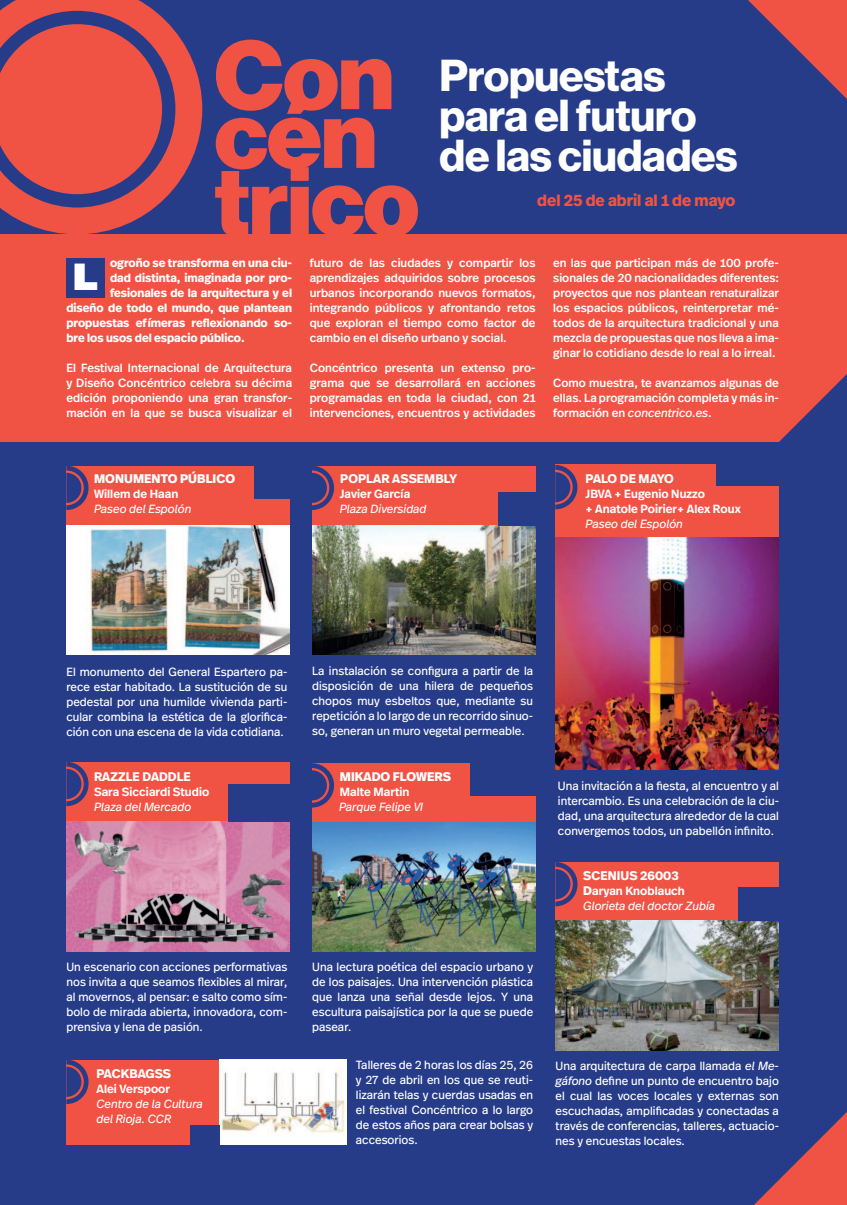
<style>
.page{position:relative;width:847px;height:1205px;background:#fff}
.page>*{position:absolute;margin:0;border:0;box-sizing:border-box;transform-origin:0 0}
.t1{font:700 43.75px/40px "Neue Haas Display";letter-spacing:-.005em;color:#fff}
.t2{font:900 37.75px "Frutiger LT Std";color:#fff}
.t3{font:700 16.25px "Real Head Pro";color:#f05243}
.t4{font:700 12.5px "Real Head Pro";letter-spacing:.005em;color:#fff}
.t5{font:800 12.5px "Real Head Pro";letter-spacing:.005em;color:#fff}
.t6{font:700 12.5px "Real Head Pro";letter-spacing:-.015em;color:#fff}
.t7{font:11.88px/15px "Real Head Pro";letter-spacing:.005em;color:#fff;text-align:justify}
.t8{font:500 11.88px/15px "Real Head Pro";letter-spacing:.005em;color:#fff;text-align:justify}
.t9{font:700 11.88px "Real Head Pro";color:#fff}
.t10{font:italic 11.88px/15px "Real Head Pro";letter-spacing:.005em;color:#fff}
.t11{font:600 11.88px/15px "Real Head Pro";letter-spacing:.005em;color:#fff}
.s1{font-weight:400;font-style:italic}
.s2{font-weight:800;font-style:normal;font-size:12.5px}
.s3{font-weight:600;font-style:normal}
.s4{font-style:italic}
</style>
<div class="page">
<div style="left:0;top:441px;width:846px;height:763px;background:#263c89"></div>
<div style="left:555px;top:465px;width:224px;height:73px;background:#f05243"></div>
<div style="left:555px;top:861px;width:224px;height:59px;background:#f05243"></div>
<div style="left:0;top:234px;width:846px;height:207px;background:#f05243"></div>
<div style="left:0;top:0;width:846px;height:234px;background:#263c89"></div>
<div style="left:66px;top:258px;width:39px;height:40px;background:#263c89"></div>
<svg style="left:215px;top:40px;width:203px;height:194px"></svg>
<div style="left:66px;top:465px;width:224px;height:60px;background:#f05243"></div>
<div style="left:312px;top:465px;width:223px;height:60px;background:#f05243"></div>
<img style="left:66px;top:525px;width:224px;height:129px">
<div style="left:66px;top:762px;width:224px;height:59px;background:#f05243"></div>
<img style="left:66px;top:821px;width:224px;height:129px">
<svg style="left:66px;top:465px;width:23px;height:45px"></svg>
<svg style="left:312px;top:465px;width:22px;height:45px"></svg>
<svg style="left:66px;top:762px;width:23px;height:44px"></svg>
<svg style="left:555px;top:465px;width:22px;height:44px"></svg>
<svg style="left:555px;top:861px;width:22px;height:45px"></svg>
<img style="left:555px;top:537px;width:224px;height:232px">
<div style="left:312px;top:763px;width:223px;height:59px;background:#f05243"></div>
<img style="left:312px;top:525px;width:223px;height:129px">
<svg style="left:312px;top:763px;width:22px;height:44px"></svg>
<img style="left:312px;top:822px;width:223px;height:129px">
<div style="left:66px;top:1059px;width:154px;height:85px;background:#f05243"></div>
<img style="left:220px;top:1059px;width:127px;height:85px">
<svg style="left:66px;top:1059px;width:23px;height:44px"></svg>
<img style="left:555px;top:920px;width:224px;height:130px">
<div style="left:254px;top:449px;width:44px;height:50px;background:#263c89"></div>
<div style="left:716px;top:448px;width:72px;height:38px;background:#263c89"></div>
<div style="left:228px;top:783px;width:72px;height:38px;background:#263c89"></div>
<div style="left:470px;top:757px;width:72px;height:38px;background:#263c89"></div>
<div style="left:190px;top:1125px;width:30px;height:37px;background:#263c89"></div>
<div style="left:738px;top:886px;width:72px;height:34px;background:#263c89"></div>
<div style="left:497px;top:492px;width:44px;height:33px;background:#263c89"></div>
<svg style="left:779px;top:360px;width:68px;height:163px"></svg>
<svg style="left:0;top:0;width:202px;height:234px;fill:#f05243"></svg>
<svg style="left:0;top:24px;width:162px;height:170px;background:#d54f4b"></svg>
<svg style="left:748px;top:0;width:99px;height:113px"></svg>
<svg style="left:740px;top:1097px;width:107px;height:108px"></svg>
<h1 class="t1" style="left:439px;top:59px;width:299px">Propuestas para el futuro de las ciudades</h1>
<h3 class="t3" style="left:537px;top:193px;width:200px">del 25 de abril al 1 de mayo</h3>
<p class="t9" style="left:110px;top:257px;width:183px">ogroño se transforma en una ciu-</p>
<p class="t9" style="left:110px;top:272px;width:183px">dad distinta, imaginada por pro-</p>
<p class="t9" style="left:110px;top:287px;width:183px">fesionales de la arquitectura y el</p>
<p class="t9" style="left:66px;top:302px;width:227px">diseño de todo el mundo, que plantean</p>
<p class="t9" style="left:66px;top:317px;width:227px">propuestas efímeras reflexionando so-</p>
<p class="t9" style="left:66px;top:332px;width:180px">bre los usos del espacio público.</p>
<p class="t8" style="left:66px;top:361px;width:227px">El Festival Internacional de Arquitectura y Diseño Concéntrico celebra su décima edición proponiendo una gran transfor&shy;mación en la que se busca visualizar el</p>
<h2 class="t2" style="left:73px;top:255px;width:27px">L</h2>
<p class="t8" style="left:310px;top:256px;width:227px">futuro de las ciudades y compartir los aprendizajes adquiridos sobre procesos urbanos incorporando nuevos formatos, integrando públicos y afrontando retos que exploran el tiempo como factor de cambio en el diseño urbano y social.</p>
<p class="t8" style="left:310px;top:361px;width:227px">Concéntrico presenta un extenso pro&shy;grama que se desarrollará en acciones programadas en toda la ciudad, con 21 intervenciones, encuentros y actividades</p>
<p class="t8" style="left:553px;top:256px;width:227px">en las que participan más de 100 profe&shy;sionales de 20 nacionalidades diferentes: proyectos que nos plantean renaturalizar los espacios públicos, reinterpretar mé&shy;todos de la arquitectura tradicional y una mezcla de propuestas que nos lleva a ima&shy;ginar lo cotidiano desde lo real a lo irreal.</p>
<p class="t8" style="left:553px;top:376px;width:227px">Como muestra, te avanzamos algunas de ellas. La programación completa y más in&shy;formación en <span class="s1">concentrico.es</span>.</p>
<p class="t5" style="left:94px;top:471px;width:143px">MONUMENTO PÚBLICO</p>
<p class="t11" style="left:94px;top:487px;width:86px">Willem de Haan</p>
<p class="t10" style="left:94px;top:502px;width:99px">Paseo del Espolón</p>
<p class="t4" style="left:340px;top:473px;width:118px">POPLAR ASSEMBLY</p>
<p class="t11" style="left:340px;top:487px;width:72px">Javier García</p>
<p class="t10" style="left:340px;top:502px;width:88px">Plaza Diversidad</p>
<p class="t6" style="left:585px;top:473px;width:90px">PALO DE MAYO</p>
<p class="t11" style="left:585px;top:487px;width:157px">JBVA + Eugenio Nuzzo<br>+ Anatole Poirier+ Alex Roux</p>
<p class="t10" style="left:585px;top:517px;width:99px">Paseo del Espolón</p>
<p class="t7" style="left:66px;top:664px;width:222px">El monumento del General Espartero pa&shy;rece estar habitado. La sustitución de su pedestal por una humilde vivienda parti&shy;cular combina la estética de la glorifica&shy;ción con una escena de la vida cotidiana.</p>
<p class="t4" style="left:94px;top:770px;width:98px">RAZZLE DADDLE</p>
<p class="t11" style="left:94px;top:784px;width:117px">Sara Sicciardi Studio</p>
<p class="t10" style="left:94px;top:799px;width:99px">Plaza del Mercado</p>
<p class="t7" style="left:66px;top:959px;width:222px">Un escenario con acciones performativas nos invita a que seamos flexibles al mirar, al movernos, al pensar: e salto como sím&shy;bolo de mirada abierta, innovadora, com&shy;prensiva y lena de pasión.</p>
<p class="t4" style="left:96px;top:1067px;width:76px">PACKBAGSS</p>
<p class="t11" style="left:96px;top:1081px;width:75px">Alei Verspoor</p>
<p class="t10" style="left:96px;top:1096px;width:108px">Centro de la Cultura del Rioja. CCR</p>
<p class="t7" style="left:312px;top:663px;width:222px">La instalación se configura a partir de la disposición de una hilera de pequeños chopos muy esbeltos que, mediante su repetición a lo largo de un recorrido sinuo&shy;so, generan un muro vegetal permeable.</p>
<p class="t5" style="left:340px;top:769px;width:113px">MIKADO FLOWERS</p>
<p class="t11" style="left:340px;top:784px;width:71px">Malte Martin</p>
<p class="t10" style="left:339px;top:799px;width:86px">Parque Felipe VI</p>
<p class="t7" style="left:312px;top:959px;width:222px">Una lectura poética del espacio urbano y de los paisajes. Una intervención plástica que lanza una señal desde lejos. Y una escultura paisajística por la que se puede pasear.</p>
<p class="t7" style="left:356px;top:1057px;width:179px">Talleres de 2 horas los días 25, 26 y 27 de abril en los que se reuti&shy;lizarán telas y cuerdas usadas en el festival Concéntrico a lo largo de estos años para crear bolsas y accesorios.</p>
<p class="t7" style="left:558px;top:778px;width:222px">Una invitación a la fiesta, al encuentro y al intercambio. Es una celebración de la ciu&shy;dad, una arquitectura alrededor de la cual convergemos todos, un pabellón infinito.</p>
<p class="t4" style="left:583px;top:869px;width:97px">SCENIUS 26003</p>
<p class="t10" style="left:583px;top:883px;width:133px"><span class="s2">D</span><span class="s3">aryan Knoblauch<br></span>Glorieta del doctor Zubía</p>
<p class="t7" style="left:555px;top:1058px;width:225px">Una arquitectura de carpa llamada <span class="s4">el Me&shy;gáfono</span> define un punto de encuentro bajo el cual las voces locales y externas son escuchadas, amplificadas y conectadas a través de conferencias, talleres, actuacio&shy;nes y encuestas locales.</p>
</div>
